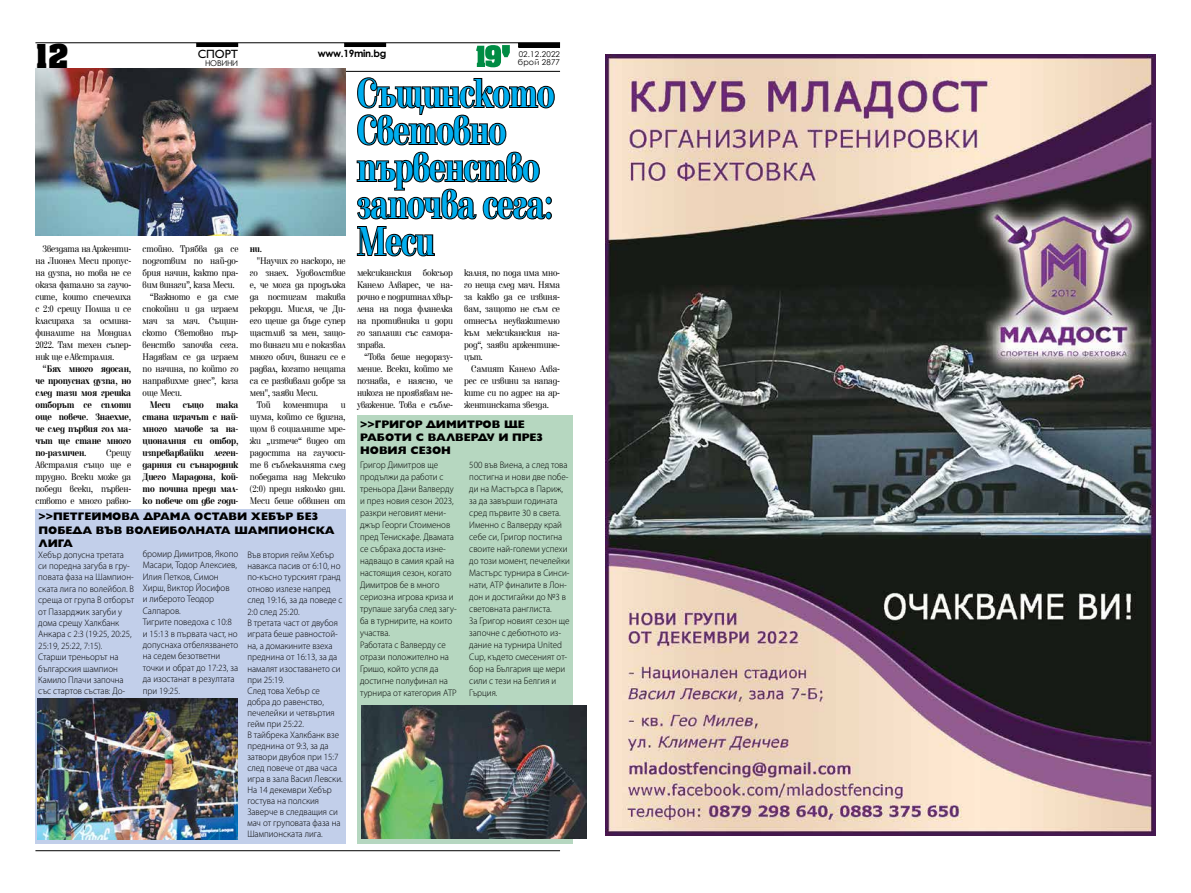
<style>
.page{position:relative;width:1191px;height:893px;background:#fff}
.page>*{position:absolute;margin:0;border:0;box-sizing:border-box;transform-origin:0 0}
.t1{font:700 42px/37px "Elfin CYR";letter-spacing:-.025em;color:#00aeef;scale:.75 1}
.t2{font:700 28px "Achen Cyr";color:#000}
.t3{font:12px "Gilt";color:#000}
.t4{font:800 11px/13.2px "Gilt";color:#000}
.t5{font:10px/12px "Elfin CYR";letter-spacing:-.02em;color:#000;text-align:justify;scale:.85 1}
.t6{font:700 10px/12px "Elfin CYR";letter-spacing:-.02em;color:#000;text-align:justify;scale:.85 1}
.t7{font:700 10px "Century Gothic";letter-spacing:-.03em;color:#000}
.t8{font:300 9.5px/12px "Myriad Pro";color:#000;scale:.95 1}
.t9{font:8px "Century Gothic";letter-spacing:.02em;color:#000}
</style>
<div class="page">
<hr style="left:35px;top:43px;width:525px;height:1px;background:#000">
<hr style="left:35px;top:71px;width:525px;height:1px;background:#000">
<div style="left:196px;top:43px;width:42px;height:4px;border:1px solid #000"></div>
<div style="left:344px;top:43px;width:42px;height:4px;border:1px solid #000"></div>
<hr style="left:518px;top:43px;width:41px;height:4px;background:#000">
<hr style="left:35px;top:850px;width:525px;height:1px;background:#000">
<div style="left:35px;top:509px;width:311px;height:335px;background:#c2cfea"></div>
<div style="left:357px;top:415px;width:216px;height:429px;background:#b6d7c0"></div>
<img style="left:35px;top:68px;width:311px;height:167px">
<svg style="left:356px;top:45px;width:200px;height:212px"></svg>
<img style="left:361px;top:705px;width:225px;height:133px">
<img style="left:38px;top:699px;width:199px;height:140px">
<img style="left:605px;top:55px;width:550px;height:780px">
<h2 class="t2" style="left:35px;top:37px;width:35px">12</h2>
<p class="t3" style="left:198px;top:48px;width:42px">СПОРТ</p>
<p class="t7" style="left:318px;top:45px;width:70px">www.19min.bg</p>
<p class="t9" style="left:205px;top:58px;width:35px">НОВИНИ</p>
<p class="t9" style="left:519px;top:48px;width:43px">02.12.2022</p>
<p class="t9" style="left:518px;top:56px;width:44px">брой 2877</p>
<p class="t5" style="left:35px;top:243px;width:114px;text-indent:7px">Звездата на Арженти&shy;на Лионел Меси пропус&shy;на дузпа, но това не се оказа фатално за гаучо&shy;сите, които спечелиха с 2:0 срещу Полша и се класираха за осмина&shy;финалите на Мондиал 2022. Там техен съпер&shy;ник ще е Австралия.</p>
<p class="t6" style="left:35px;top:363px;width:114px;text-indent:7px">“Бях много ядосан, че пропуснах дузпа, но след тази моя грешка отборът се сплоти още повече. Знаехме, че след първия гол ма&shy;чът ще стане много по-различен.</p>
<p class="t5" style="left:35px;top:447px;width:114px;text-indent:71px">Срещу Австралия също ще е трудно. Всеки може да победи всеки, първен&shy;ството е много равно-</p>
<p class="t5" style="left:143px;top:243px;width:114px">стойно. Трябва да се</p>
<p class="t5" style="left:143px;top:255px;width:114px">подготвим по най-до-</p>
<p class="t5" style="left:143px;top:267px;width:114px">брия начин, както пра-</p>
<p class="t5" style="left:143px;top:279px;width:110px">вим винаги”, каза Меси.</p>
<p class="t5" style="left:150px;top:291px;width:106px">“Важното е да сме</p>
<p class="t5" style="left:143px;top:303px;width:114px">спокойни и да играем</p>
<p class="t5" style="left:143px;top:315px;width:114px">мач за мач. Същин-</p>
<p class="t5" style="left:143px;top:327px;width:114px">ското Световно пър-</p>
<p class="t5" style="left:143px;top:339px;width:114px">венство започва сега.</p>
<p class="t5" style="left:143px;top:351px;width:114px">Надявам се да играем</p>
<p class="t5" style="left:143px;top:363px;width:114px">по начина, по който го</p>
<p class="t5" style="left:143px;top:375px;width:114px">направихме днес”, каза</p>
<p class="t5" style="left:143px;top:387px;width:48px">още Меси.</p>
<p class="t6" style="left:143px;top:399px;width:114px;text-indent:7px">Меси също така стана играчът с най&shy;много мачове за на&shy;ционалния си отбор, изпреварвайки леген&shy;дарния си сънародник Диего Марадона, кой&shy;то почина преди мал&shy;ко повече от две годи-</p>
<p class="t6" style="left:250px;top:243px;width:16px">ни.</p>
<p class="t5" style="left:257px;top:255px;width:106px">"Научих го наскоро, не</p>
<p class="t5" style="left:250px;top:267px;width:114px">го знаех. Удоволствие</p>
<p class="t5" style="left:250px;top:279px;width:114px">е, че мога да продължа</p>
<p class="t5" style="left:250px;top:291px;width:114px">да постигам такива</p>
<p class="t5" style="left:250px;top:303px;width:114px">рекорди. Мисля, че Ди-</p>
<p class="t5" style="left:250px;top:315px;width:114px">его щеше да бъде супер</p>
<p class="t5" style="left:250px;top:327px;width:114px">щастлив за мен, защо-</p>
<p class="t5" style="left:250px;top:339px;width:114px">то винаги ми е показвал</p>
<p class="t5" style="left:250px;top:351px;width:114px">много обич, винаги се е</p>
<p class="t5" style="left:250px;top:363px;width:114px">радвал, когато нещата</p>
<p class="t5" style="left:250px;top:375px;width:114px">са се развивали добре за</p>
<p class="t5" style="left:250px;top:387px;width:82px">мен", заяви Меси.</p>
<p class="t5" style="left:257px;top:399px;width:17px">Той</p>
<p class="t5" style="left:283px;top:399px;width:54px">коментира</p>
<p class="t5" style="left:250px;top:399px;width:114px;text-indent:91px">и шума, който се вдигна, щом в социалните мре&shy;жи „изтече“ видео от радостта на гаучоси&shy;те в съблекалнята след победата над Мексико (2:0) преди няколко дни.<br>Меси беше обвинен от</p>
<p class="t4" style="left:39px;top:510px;width:298px">&gt;&gt;ПЕТГЕЙМОВА ДРАМА ОСТАВИ ХЕБЪР БЕЗ<br>ПОБЕДА ВЪВ ВОЛЕЙБОЛНАТА ШАМПИОНСКА<br>ЛИГА</p>
<p class="t8" style="left:38px;top:549px;width:102px;line-height:11.4px">Хебър допусна третата си поредна загуба в гру&shy;повата фаза на Шампион&shy;ската лига по волейбол. В среща от група В отборът от Пазарджик загуби у дома срещу Халкбанк<br>Анкара с 2:3 (19:25, 20:25,<br>25:19, 25:22, 7:15).<br>Старши треньорът на българския шампион<br>Камило Плачи започна със стартов състав: До-</p>
<p class="t8" style="left:143px;top:548px;width:102px;line-height:11.4px">бромир Димитров, Якопо<br>Масари, Тодор Алексиев,<br>Илия Петков, Симон<br>Хирш, Виктор Йосифов<br>и либерото Теодор<br>Салпаров.<br>Тигрите поведоха с 10:8 и 15:13 в първата част, но допуснаха отбелязването на седем безответни точки и обрат до 17:23, за да изостанат в резултата при 19:25.</p>
<p class="t8" style="left:247px;top:549px;width:102px;line-height:11.2px">Във втория гейм Хебър навакса пасив от 6:10, но по-късно турският гранд отново излезе напред след 19:16, за да поведе с<br>2:0 след 25:20.<br>В третата част от двубоя играта беше равностой&shy;на, а домакините взеха преднина от 16:13, за да намалят изоставането си при 25:19.<br>След това Хебър се добра до равенство, печелейки и четвъртия гейм при 25:22.<br>В тайбрека Халкбанк взе преднина от 9:3, за да затвори двубоя при 15:7 след повече от два часа игра в зала Васил Левски.<br>На 14 декември Хебър гостува на полския<br>Заверче в следващия си мач от груповата фаза на<br>Шампионската лига.</p>
<h1 class="t1" style="left:357px;top:75px;width:265px">Същинското<br>Световно първенство започва сега:<br>Меси</h1>
<p class="t5" style="left:357px;top:267px;width:114px">мексиканския боксьор Канело Алварес, че на&shy;рочно е подритнал хвър&shy;лена на пода фланелка на противника и дори го заплаши със самора&shy;зправа.</p>
<p class="t5" style="left:357px;top:351px;width:114px;text-indent:7px">“Това беше недоразу&shy;мение. Всеки, който ме познава, е наясно, че никога не проявявам не&shy;уважение. Това е събле-</p>
<p class="t5" style="left:464px;top:267px;width:114px">калня, по пода има мно&shy;го неща след мач. Няма за какво да се извиня&shy;вам, защото не съм се отнесъл неуважително към мексиканския на&shy;род“, заяви аржентине&shy;цът.</p>
<p class="t5" style="left:464px;top:363px;width:114px;text-indent:7px">Самият Канело Алва&shy;рес се извини за напад&shy;ките си по адрес на ар&shy;жентинската звезда.</p>
<p class="t4" style="left:360px;top:417px;width:184px">&gt;&gt;ГРИГОР ДИМИТРОВ ЩЕ<br>РАБОТИ С ВАЛВЕРДУ И ПРЕЗ<br>НОВИЯ СЕЗОН</p>
<p class="t8" style="left:360px;top:459px;width:103px">Григор Димитров ще продължи да работи с треньора Дани Валверду и през новия сезон 2023, разкри неговият мени&shy;джър Георги Стоименов пред Тенискафе. Двамата се събраха доста изне&shy;надващо в самия край на настоящия сезон, когато<br>Димитров бе в много сериозна игрова криза и трупаше загуба след загу&shy;ба в турнирите, на които участва.<br>Работата с Валверду се отрази положително на<br>Гришо, който успя да достигне полуфинал на турнира от категория АТР</p>
<p class="t8" style="left:469px;top:459px;width:107px">500 във Виена, а след това постигна и нови две побе&shy;ди на Мастърса в Париж, за да завърши годината сред първите 30 в света.<br>Именно с Валверду край себе си, Григор постигна своите най-големи успехи до този момент, печелейки<br>Мастърс турнира в Синси&shy;нати, АТР финалите в Лон&shy;дон и достигайки до №3 в световната ранглиста.<br>За Григор новият сезон ще започне с дебютното из&shy;дание на турнира United<br>Cup, където смесеният от&shy;бор на България ще мери сили с тези на Белгия и<br>Гърция.</p>
</div>
